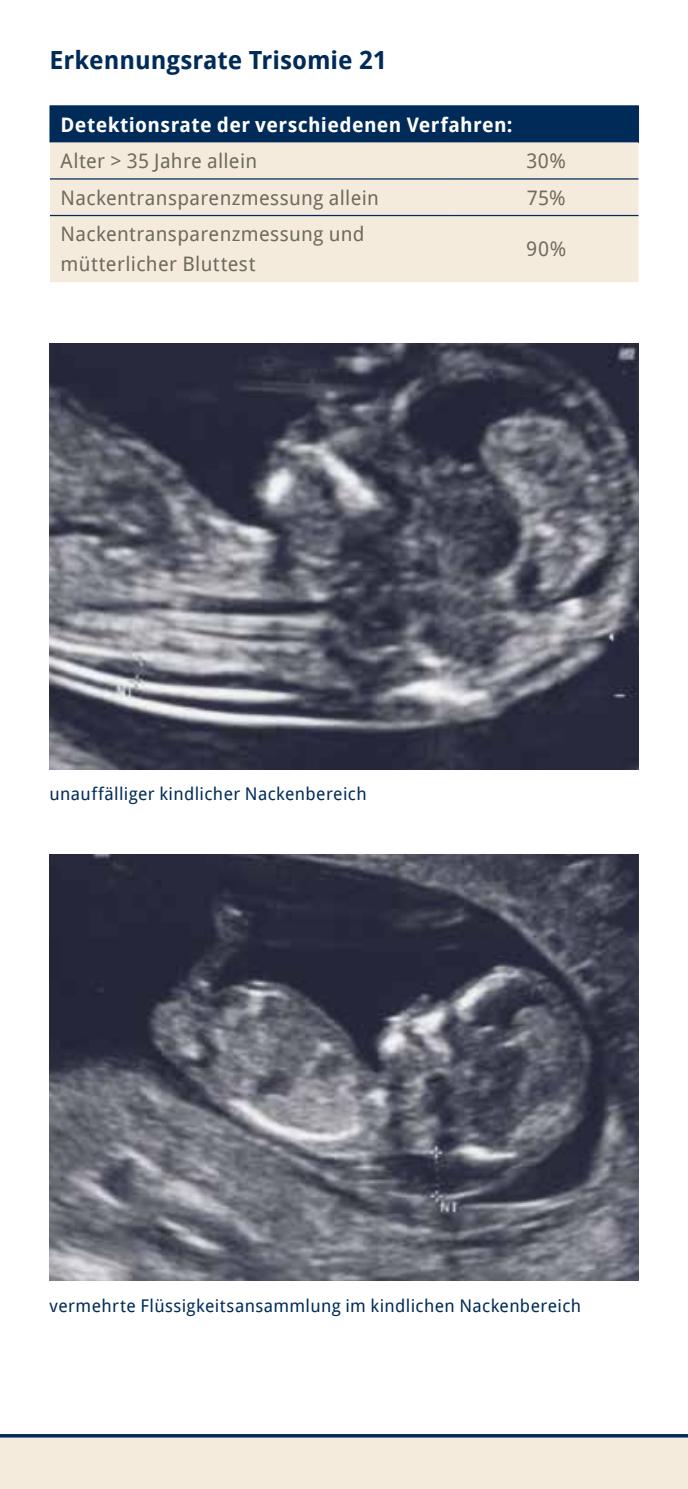
<style>
.page{position:relative;width:688px;height:1489px;background:#fff}
.page>*{position:absolute;margin:0;border:0;box-sizing:border-box;transform-origin:0 0}
.t1{font:700 25px "Droid Sans";color:#002b59}
.t2{font:20px/30px "Droid Sans";letter-spacing:.015em;color:#6e6c5f}
.t3{font:700 20px "Droid Sans";letter-spacing:.015em;color:#fff}
.t4{font:17.5px "Droid Sans";letter-spacing:.02em;color:#002b59}
</style>
<div class="page">
<svg style="left:0;top:1434px;width:687px;height:54px;background:#e5ded3"></svg>
<div style="left:50px;top:106px;width:588px;height:36px;background:#002b59"></div>
<div style="left:50px;top:142px;width:588px;height:140px;background:#f5ebdc"></div>
<hr style="left:49px;top:106px;width:1px;height:36px;background:#002b59">
<hr style="left:50px;top:105px;width:404px;height:1px;background:#002b59">
<hr style="left:454px;top:105px;width:184px;height:1px;background:#002b59">
<hr style="left:638px;top:106px;width:1px;height:36px;background:#002b59">
<hr style="left:50px;top:178px;width:404px;height:1px;background:#002b59">
<hr style="left:454px;top:178px;width:184px;height:1px;background:#002b59">
<hr style="left:50px;top:215px;width:404px;height:1px;background:#002b59">
<hr style="left:454px;top:215px;width:184px;height:1px;background:#002b59">
<img style="left:50px;top:344px;width:588px;height:425px">
<img style="left:50px;top:855px;width:588px;height:425px">
<p class="t1" style="left:50px;top:42px;width:338px">Erkennungsrate Trisomie 21</p>
<p class="t3" style="left:61px;top:110px;width:453px">Detektionsrate der verschiedenen Verfahren:</p>
<p class="t2" style="left:61px;top:145px;width:198px">Alter &gt; 35 Jahre allein</p>
<p class="t2" style="left:526px;top:145px;width:41px">30%</p>
<p class="t2" style="left:61px;top:182px;width:320px">Nackentransparenzmessung allein</p>
<p class="t2" style="left:526px;top:182px;width:40px">75%</p>
<p class="t2" style="left:61px;top:219px;width:305px">Nackentransparenzmessung und mütterlicher Bluttest</p>
<p class="t2" style="left:526px;top:234px;width:41px">90%</p>
<p class="t4" style="left:50px;top:782px;width:318px">unauffälliger kindlicher Nackenbereich</p>
<p class="t4" style="left:50px;top:1292px;width:533px">vermehrte Flüssigkeitsansammlung im kindlichen Nackenbereich</p>
</div>
